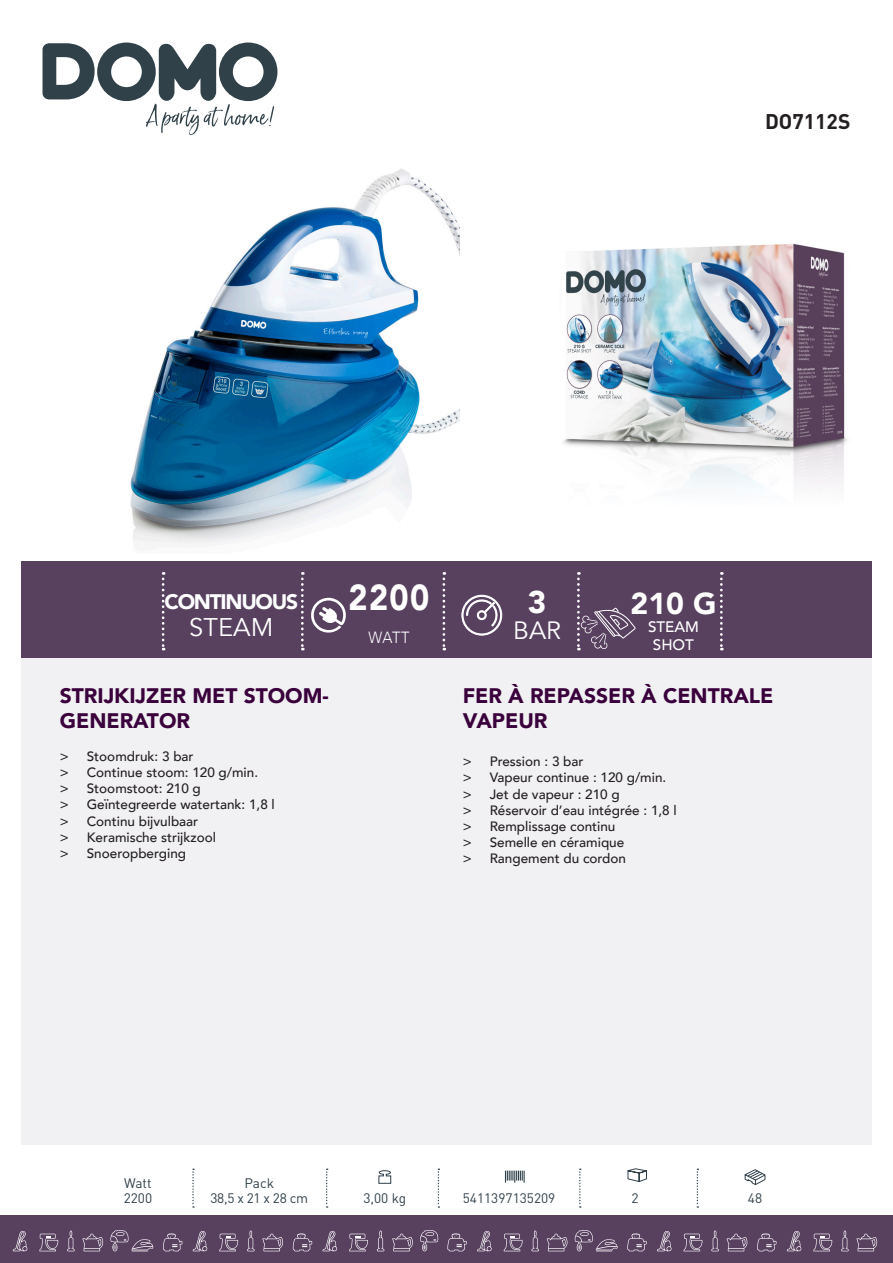
<style>
.page{position:relative;width:893px;height:1263px;background:#fff}
.page>*{position:absolute;margin:0;border:0;box-sizing:border-box;transform-origin:0 0}
.Product_leeg{font:900 36px "Avenir";color:#fff;scale:.9 1}
.t1{font:900 31.35px "Avenir";color:#fff}
.t2{font:900 30.15px "Avenir";color:#fff}
.t3{font:25.5px "Avenir";color:#fff}
.t4{font:25.05px "Avenir";color:#fff}
.Titel{font:900 21px/25.2px "Avenir";color:#39003b}
.t5{font:900 21px "Avenir";letter-spacing:-.06em;color:#fff}
.Modelnummer{font:700 21px "DIN";color:#231f20}
.Product_leeg-2{font:300 16.2px "Avenir";color:#fff;scale:.9 1}
.t6{font:500 15.15px "Avenir";color:#fff}
.t7{font:13.65px "DIN";color:#31414a}
.t8{font:500 13.5px "Avenir";color:#231f20}
</style>
<div class="page">
<div style="left:21px;top:658px;width:851px;height:486px;background:#f1f0f3"></div>
<svg style="left:43px;top:43px;width:234px;height:92px"></svg>
<div style="left:0;top:1215px;width:893px;height:48px;background:#58405f"></div>
<svg style="left:505px;top:1170px;width:20px;height:12px"></svg>
<svg style="left:378px;top:1170px;width:14px;height:14px"></svg>
<svg style="left:627px;top:1168px;width:20px;height:14px"></svg>
<svg style="left:744px;top:1169px;width:22px;height:16px"></svg>
<svg style="left:192px;top:1168px;width:2px;height:40px"></svg>
<svg style="left:326px;top:1168px;width:2px;height:40px"></svg>
<svg style="left:438px;top:1168px;width:1px;height:40px"></svg>
<svg style="left:579px;top:1168px;width:2px;height:40px"></svg>
<svg style="left:697px;top:1168px;width:1px;height:40px"></svg>
<svg style="left:13px;top:1231px;width:14px;height:20px"></svg>
<svg style="left:67px;top:1230px;width:8px;height:21px"></svg>
<svg style="left:82px;top:1233px;width:21px;height:18px"></svg>
<svg style="left:39px;top:1234px;width:19px;height:17px"></svg>
<svg style="left:110px;top:1230px;width:43px;height:21px"></svg>
<svg style="left:193px;top:1231px;width:14px;height:20px"></svg>
<svg style="left:163px;top:1233px;width:19px;height:18px"></svg>
<svg style="left:247px;top:1230px;width:8px;height:21px"></svg>
<svg style="left:262px;top:1233px;width:21px;height:18px"></svg>
<svg style="left:219px;top:1234px;width:19px;height:17px"></svg>
<svg style="left:323px;top:1231px;width:14px;height:20px"></svg>
<svg style="left:293px;top:1233px;width:19px;height:18px"></svg>
<svg style="left:377px;top:1230px;width:7px;height:21px"></svg>
<svg style="left:420px;top:1230px;width:19px;height:21px"></svg>
<svg style="left:392px;top:1233px;width:21px;height:18px"></svg>
<svg style="left:349px;top:1234px;width:19px;height:17px"></svg>
<svg style="left:477px;top:1231px;width:15px;height:20px"></svg>
<svg style="left:447px;top:1233px;width:20px;height:18px"></svg>
<svg style="left:531px;top:1230px;width:8px;height:21px"></svg>
<svg style="left:547px;top:1233px;width:20px;height:18px"></svg>
<svg style="left:504px;top:1234px;width:18px;height:17px"></svg>
<svg style="left:574px;top:1230px;width:44px;height:21px"></svg>
<svg style="left:657px;top:1231px;width:14px;height:20px"></svg>
<svg style="left:627px;top:1233px;width:20px;height:18px"></svg>
<svg style="left:711px;top:1230px;width:8px;height:21px"></svg>
<svg style="left:727px;top:1233px;width:20px;height:18px"></svg>
<svg style="left:684px;top:1234px;width:18px;height:17px"></svg>
<svg style="left:787px;top:1231px;width:14px;height:20px"></svg>
<svg style="left:757px;top:1233px;width:19px;height:18px"></svg>
<svg style="left:841px;top:1230px;width:8px;height:21px"></svg>
<svg style="left:856px;top:1233px;width:21px;height:18px"></svg>
<svg style="left:813px;top:1234px;width:19px;height:17px"></svg>
<div style="left:21px;top:561px;width:851px;height:97px;background:#58405f"></div>
<img style="left:130px;top:168px;width:329px;height:376px">
<svg style="left:301px;top:572px;width:3px;height:78px"></svg>
<svg style="left:443px;top:572px;width:2px;height:78px"></svg>
<svg style="left:720px;top:572px;width:3px;height:78px"></svg>
<svg style="left:162px;top:572px;width:2px;height:78px"></svg>
<svg style="left:577px;top:572px;width:59px;height:78px"></svg>
<svg style="left:461px;top:595px;width:41px;height:40px"></svg>
<svg style="left:311px;top:598px;width:35px;height:35px"></svg>
<img style="left:563px;top:243px;width:284px;height:245px">
<p class="Modelnummer" style="left:765px;top:108px;width:87px">DO7112S</p>
<p class="t5" style="left:165px;top:584px;width:135px">CONTINUOUS</p>
<p class="t3" style="left:189px;top:612px;width:86px">STEAM</p>
<p class="Titel" style="left:60px;top:683px;width:271px">STRIJKIJZER MET STOOM-<br>GENERATOR</p>
<p class="t8" style="left:60px;top:744px;width:135px">&gt; Stoomdruk: 3 bar</p>
<p class="t8" style="left:60px;top:760px;width:200px">&gt; Continue stoom: 120 g/min.</p>
<p class="t8" style="left:60px;top:777px;width:143px">&gt; Stoomstoot: 210 g</p>
<p class="t8" style="left:60px;top:793px;width:217px">&gt; Geïntegreerde watertank: 1,8 l</p>
<p class="t8" style="left:60px;top:809px;width:140px">&gt; Continu bijvulbaar</p>
<p class="t8" style="left:60px;top:825px;width:158px">&gt; Keramische strijkzool</p>
<p class="t8" style="left:60px;top:841px;width:128px">&gt; Snoeropberging</p>
<p class="Product_leeg" style="left:349px;top:567px;width:91px">2200</p>
<p class="Product_leeg-2" style="left:368px;top:627px;width:47px">WATT</p>
<p class="t1" style="left:528px;top:576px;width:20px">3</p>
<p class="t4" style="left:513px;top:615px;width:49px">BAR</p>
<p class="t2" style="left:630px;top:577px;width:87px">210 G</p>
<p class="t6" style="left:648px;top:613px;width:52px">STEAM</p>
<p class="t6" style="left:653px;top:632px;width:43px">SHOT</p>
<p class="Titel" style="left:463px;top:683px;width:312px">FER À REPASSER À CENTRALE<br>VAPEUR</p>
<p class="t8" style="left:463px;top:750px;width:122px">&gt; Pression : 3 bar</p>
<p class="t8" style="left:463px;top:766px;width:205px">&gt; Vapeur continue : 120 g/min.</p>
<p class="t8" style="left:463px;top:782px;width:159px">&gt; Jet de vapeur : 210 g</p>
<p class="t8" style="left:463px;top:798px;width:216px">&gt; Réservoir d’eau intégrée : 1,8 l</p>
<p class="t8" style="left:463px;top:814px;width:154px">&gt; Remplissage continu</p>
<p class="t8" style="left:463px;top:831px;width:163px">&gt; Semelle en céramique</p>
<p class="t8" style="left:463px;top:847px;width:165px">&gt; Rangement du cordon</p>
<p class="t7" style="left:124px;top:1174px;width:29px">Watt</p>
<p class="t7" style="left:124px;top:1189px;width:30px">2200</p>
<p class="t7" style="left:363px;top:1189px;width:44px">3,00 kg</p>
<p class="t7" style="left:463px;top:1189px;width:94px">5411397135209</p>
<p class="t7" style="left:631px;top:1189px;width:9px">2</p>
<p class="t7" style="left:748px;top:1190px;width:16px">48</p>
<p class="t7" style="left:244px;top:1174px;width:31px">Pack</p>
<p class="t7" style="left:210px;top:1189px;width:99px">38,5 x 21 x 28 cm</p>
</div>
